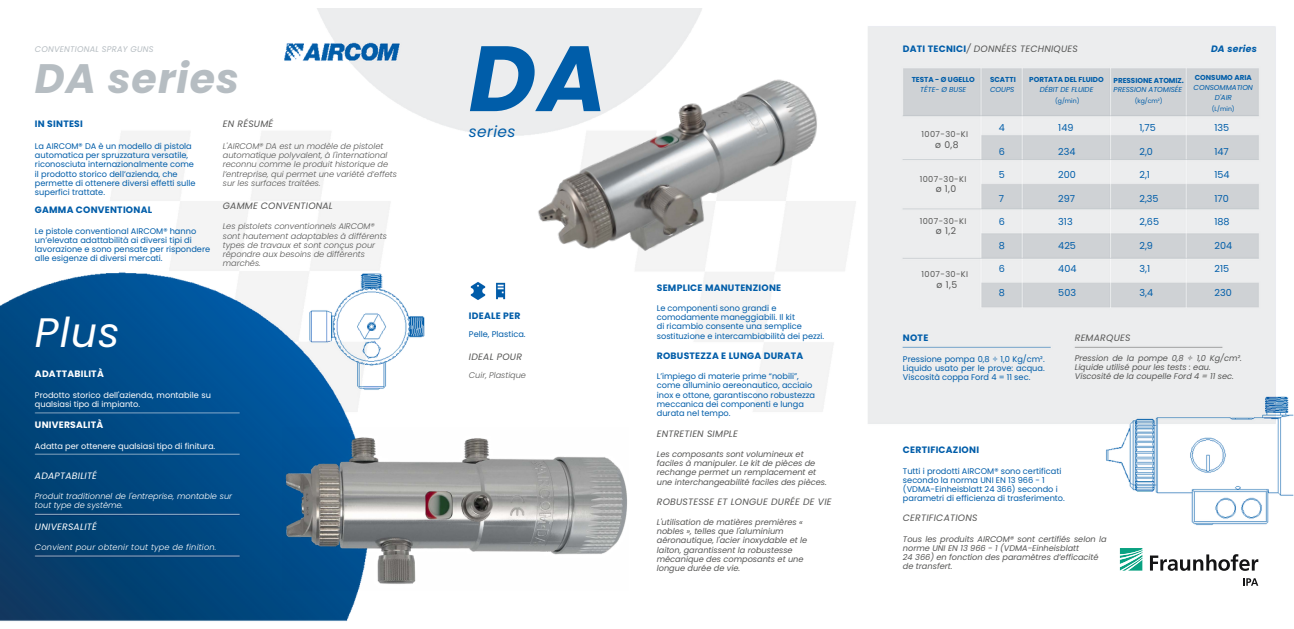
<style>
.page{position:relative;width:1294px;height:629px;background:#fff}
.page>*{position:absolute;margin:0;border:0;box-sizing:border-box;transform-origin:0 0}
.t1{font:italic 700 92.5px "Poppins";color:#005da9}
.t2{font:italic 700 41.1px "Poppins";letter-spacing:.025em;color:#b6bdc2}
.t3{font:italic 41.1px "Poppins";color:#fff}
.t4{font:italic 15.4px "Poppins";letter-spacing:.025em;color:#005da9}
.t5{font:9.6px "Poppins";color:#005da9}
.t6{font:italic 9.2px "Poppins";letter-spacing:.025em;color:#575756}
.t7{font:700 9.2px "Poppins";letter-spacing:.025em;color:#005da9}
.t8{font:italic 9.2px "Poppins";letter-spacing:.025em;color:#fff}
.t9{font:700 9.2px "Poppins";letter-spacing:.025em;color:#fff}
.t10{font:9.2px "Poppins";color:#575756}
.t11{font:italic 700 9.2px "Poppins";letter-spacing:.025em;color:#005da9}
.t12{font:8.2px/9.2px "Poppins";color:#005da9}
.t13{font:italic 8.2px/9.2px "Poppins";letter-spacing:-.005em;color:#575756}
.t14{font:italic 300 8.2px/9.2px "Poppins";color:#575756}
.t15{font:8.2px/9.2px "Poppins";color:#fff}
.t16{font:italic 300 8.2px/9.2px "Poppins";color:#fff}
.t17{font:8.2px "Poppins";letter-spacing:.045em;color:#575756}
.t18{font:italic 300 8.2px "Poppins";letter-spacing:.025em;color:#fff}
.t19{font:italic 8.2px "Poppins";letter-spacing:.025em;color:#b6bdc2}
.t20{font:700 7.2px "Poppins";letter-spacing:-.005em;color:#005da9}
.t21{font:italic 7.2px/10px "Poppins";letter-spacing:-.005em;color:#005da9;text-align:center}
.t22{font:6.2px "Poppins";letter-spacing:-.005em;color:#005da9}
.s1{font-weight:700;font-style:normal;color:#005da9}
</style>
<div class="page">
<img style="left:0;top:9px;width:856px;height:612px">
<img style="left:868px;top:26px;width:426px;height:500px">
<svg style="left:1120px;top:548px;width:22px;height:22px"></svg>
<svg style="left:1150px;top:554px;width:108px;height:16px"></svg>
<svg style="left:1243px;top:578px;width:15px;height:7px"></svg>
<img style="left:283px;top:428px;width:346px;height:162px">
<img style="left:528px;top:70px;width:299px;height:193px">
<div style="left:469px;top:278px;width:61px;height:20px;background:#fff"></div>
<img style="left:469px;top:282px;width:19px;height:18px">
<img style="left:492px;top:282px;width:17px;height:17px">
<p class="t19" style="left:35px;top:43px;width:120px">CONVENTIONAL SPRAY GUNS</p>
<h2 class="t2" style="left:35px;top:49px;width:206px">DA series</h2>
<p class="t7" style="left:35px;top:117px;width:49px">IN SINTESI</p>
<p class="t6" style="left:223px;top:118px;width:52px">EN RÉSUMÉ</p>
<p class="t12" style="left:35px;top:141px;width:162px">La AIRCOM® DA è un modello di pistola automatica per spruzzatura versatile, riconosciuta internazionalmente come il prodotto storico dell’azienda, che permette di ottenere diversi effetti sulle superfici trattate.</p>
<p class="t14" style="left:223px;top:141px;width:176px">L'AIRCOM® DA est un modèle de pistolet automatique polyvalent, à l'international reconnu comme le produit historique de l’entreprise, qui permet une variété d’effets sur les surfaces traitées.</p>
<p class="t7" style="left:35px;top:203px;width:119px">GAMMA CONVENTIONAL</p>
<p class="t12" style="left:35px;top:226px;width:177px">Le pistole conventional AIRCOM® hanno un’elevata adattabilità ai diversi tipi di lavorazione e sono pensate per rispondere alle esigenze di diversi mercati.</p>
<p class="t6" style="left:223px;top:199px;width:112px">GAMME CONVENTIONAL</p>
<p class="t14" style="left:223px;top:222px;width:166px">Les pistolets conventionnels AIRCOM® sont hautement adaptables à différents types de travaux et sont conçus pour répondre aux besoins de différents marchés.</p>
<h2 class="t3" style="left:35px;top:304px;width:86px">Plus</h2>
<p class="t9" style="left:35px;top:367px;width:70px">ADATTABILITÀ</p>
<p class="t15" style="left:35px;top:390px;width:178px">Prodotto storico dell'azienda, montabile su qualsiasi tipo di impianto.</p>
<p class="t9" style="left:35px;top:418px;width:70px">UNIVERSALITÀ</p>
<p class="t15" style="left:35px;top:441px;width:182px">Adatta per ottenere qualsiasi tipo di finitura.</p>
<p class="t8" style="left:35px;top:469px;width:64px">ADAPTABILITÉ</p>
<p class="t16" style="left:35px;top:491px;width:199px">Produit traditionnel de l'entreprise, montable sur tout type de système.</p>
<p class="t8" style="left:35px;top:520px;width:63px">UNIVERSALITÉ</p>
<p class="t18" style="left:35px;top:541px;width:183px">Convient pour obtenir tout type de finition.</p>
<p class="t6" style="left:903px;top:43px;width:176px"><span class="s1">DATI TECNICI</span>/ DONNÉES TECHNIQUES</p>
<h1 class="t1" style="left:469px;top:14px;width:139px">DA</h1>
<h3 class="t4" style="left:469px;top:120px;width:48px">series</h3>
<p class="t5" style="left:999px;top:121px;width:8px">4</p>
<p class="t5" style="left:999px;top:145px;width:8px">6</p>
<p class="t5" style="left:999px;top:168px;width:8px">5</p>
<p class="t5" style="left:999px;top:192px;width:7px">7</p>
<p class="t5" style="left:999px;top:215px;width:8px">6</p>
<p class="t5" style="left:999px;top:239px;width:8px">8</p>
<p class="t5" style="left:999px;top:262px;width:8px">6</p>
<p class="t5" style="left:999px;top:285px;width:8px">8</p>
<p class="t20" style="left:912px;top:74px;width:65px">TESTA - Ø UGELLO</p>
<p class="t21" style="left:920px;top:84px;width:47px">TÊTE- Ø BUSE</p>
<p class="t20" style="left:990px;top:75px;width:27px">SCATTI</p>
<p class="t21" style="left:990px;top:85px;width:26px">COUPS</p>
<p class="t20" style="left:1029px;top:75px;width:76px">PORTATA DEL FLUIDO</p>
<p class="t21" style="left:1039px;top:85px;width:55px">DÉBIT DE FLUIDE</p>
<p class="t20" style="left:1113px;top:75px;width:72px">PRESSIONE ATOMIZ.</p>
<p class="t21" style="left:1113px;top:84px;width:70px">PRESSION ATOMISÉE</p>
<p class="t22" style="left:1055px;top:96px;width:26px">(g/min)</p>
<p class="t22" style="left:1135px;top:96px;width:29px">(kg/cm²)</p>
<p class="t5" style="left:1058px;top:121px;width:17px">149</p>
<p class="t5" style="left:1058px;top:145px;width:19px">234</p>
<p class="t5" style="left:1058px;top:168px;width:19px">200</p>
<p class="t5" style="left:1058px;top:192px;width:18px">297</p>
<p class="t5" style="left:1058px;top:215px;width:16px">313</p>
<p class="t5" style="left:1058px;top:239px;width:19px">425</p>
<p class="t5" style="left:1058px;top:262px;width:20px">404</p>
<p class="t5" style="left:1058px;top:285px;width:19px">503</p>
<p class="t5" style="left:1139px;top:121px;width:18px">1,75</p>
<p class="t5" style="left:1139px;top:145px;width:15px">2,0</p>
<p class="t5" style="left:1139px;top:168px;width:12px">2,1</p>
<p class="t5" style="left:1139px;top:192px;width:21px">2,35</p>
<p class="t5" style="left:1139px;top:215px;width:21px">2,65</p>
<p class="t5" style="left:1139px;top:239px;width:15px">2,9</p>
<p class="t5" style="left:1139px;top:262px;width:12px">3,1</p>
<p class="t5" style="left:1139px;top:285px;width:15px">3,4</p>
<p class="t17" style="left:921px;top:129px;width:48px">1007-30-KI</p>
<p class="t10" style="left:935px;top:138px;width:25px">ø 0,8</p>
<p class="t17" style="left:920px;top:173px;width:48px">1007-30-KI</p>
<p class="t10" style="left:936px;top:182px;width:22px">ø 1,0</p>
<p class="t17" style="left:920px;top:215px;width:48px">1007-30-KI</p>
<p class="t10" style="left:936px;top:224px;width:22px">ø 1,2</p>
<p class="t17" style="left:921px;top:268px;width:48px">1007-30-KI</p>
<p class="t10" style="left:936px;top:278px;width:22px">ø 1,5</p>
<p class="t7" style="left:657px;top:281px;width:126px">SEMPLICE MANUTENZIONE</p>
<p class="t11" style="left:1211px;top:43px;width:47px">DA series</p>
<p class="t20" style="left:1195px;top:72px;width:58px">CONSUMO ARIA</p>
<p class="t21" style="left:1193px;top:83px;width:61px">CONSOMMATION<br>D'AIR</p>
<p class="t22" style="left:1212px;top:104px;width:24px">(L/min)</p>
<p class="t5" style="left:1214px;top:121px;width:16px">135</p>
<p class="t5" style="left:1214px;top:145px;width:16px">147</p>
<p class="t5" style="left:1214px;top:168px;width:17px">154</p>
<p class="t5" style="left:1214px;top:192px;width:16px">170</p>
<p class="t5" style="left:1214px;top:215px;width:17px">188</p>
<p class="t5" style="left:1214px;top:239px;width:19px">204</p>
<p class="t5" style="left:1214px;top:262px;width:16px">215</p>
<p class="t5" style="left:1214px;top:285px;width:19px">230</p>
<p class="t12" style="left:657px;top:303px;width:169px">Le componenti sono grandi e comodamente maneggiabili. Il kit<br>di ricambio consente una semplice sostituzione e intercambiabilità dei pezzi.</p>
<p class="t7" style="left:469px;top:309px;width:53px">IDEALE PER</p>
<p class="t12" style="left:469px;top:329px;width:58px">Pelle, Plastica.</p>
<p class="t14" style="left:469px;top:370px;width:59px">Cuir, Plastique</p>
<p class="t12" style="left:657px;top:371px;width:160px">L’impiego di materie prime “nobili”, come alluminio aereonautico, acciaio inox e ottone, garantiscono robustezza meccanica dei componenti e lunga durata nel tempo.</p>
<p class="t7" style="left:657px;top:349px;width:148px">ROBUSTEZZA E LUNGA DURATA</p>
<p class="t6" style="left:469px;top:350px;width:55px">IDEAL POUR</p>
<p class="t6" style="left:657px;top:427px;width:83px">ENTRETIEN SIMPLE</p>
<p class="t13" style="left:657px;top:449px;width:172px">Les composants sont volumineux et faciles à manipuler. Le kit de pièces de rechange permet un remplacement et une interchangeabilité faciles des pièces.</p>
<p class="t6" style="left:657px;top:495px;width:176px">ROBUSTESSE ET LONGUE DURÉE DE VIE</p>
<p class="t13" style="left:657px;top:517px;width:152px">L'utilisation de matières premières « nobles », telles que l'aluminium aéronautique, l'acier inoxydable et le laiton, garantissent la robustesse mécanique des composants et une longue durée de vie.</p>
<p class="t7" style="left:903px;top:331px;width:27px">NOTE</p>
<p class="t12" style="left:903px;top:354px;width:143px;text-align:justify">Pressione pompa 0,8 ÷ 1,0 Kg/cm².<br>Liquido usato per le prove: acqua.<br>Viscosità coppa Ford 4 = 11 sec.</p>
<p class="t6" style="left:1075px;top:331px;width:57px">REMARQUES</p>
<p class="t13" style="left:1075px;top:353px;width:169px">Pression de la pompe 0,8 ÷ 1,0 Kg/cm².<br>Liquide utilisé pour les tests : eau.<br>Viscosité de la coupelle Ford 4 = 11 sec.</p>
<p class="t7" style="left:903px;top:443px;width:78px">CERTIFICAZIONI</p>
<p class="t12" style="left:903px;top:466px;width:163px">Tutti i prodotti AIRCOM® sono certificati secondo la norma UNI EN 13 966 - 1 (VDMA-Einheisblatt 24 366) secondo i parametri di efficienza di trasferimento.</p>
<p class="t6" style="left:903px;top:511px;width:76px">CERTIFICATIONS</p>
<p class="t13" style="left:903px;top:534px;width:205px">Tous les produits AIRCOM® sont certifiés selon la norme UNI EN 13 966 - 1 (VDMA-Einheisblatt<br>24 366) en fonction des paramètres d’efficacité de transfert.</p>
</div>
